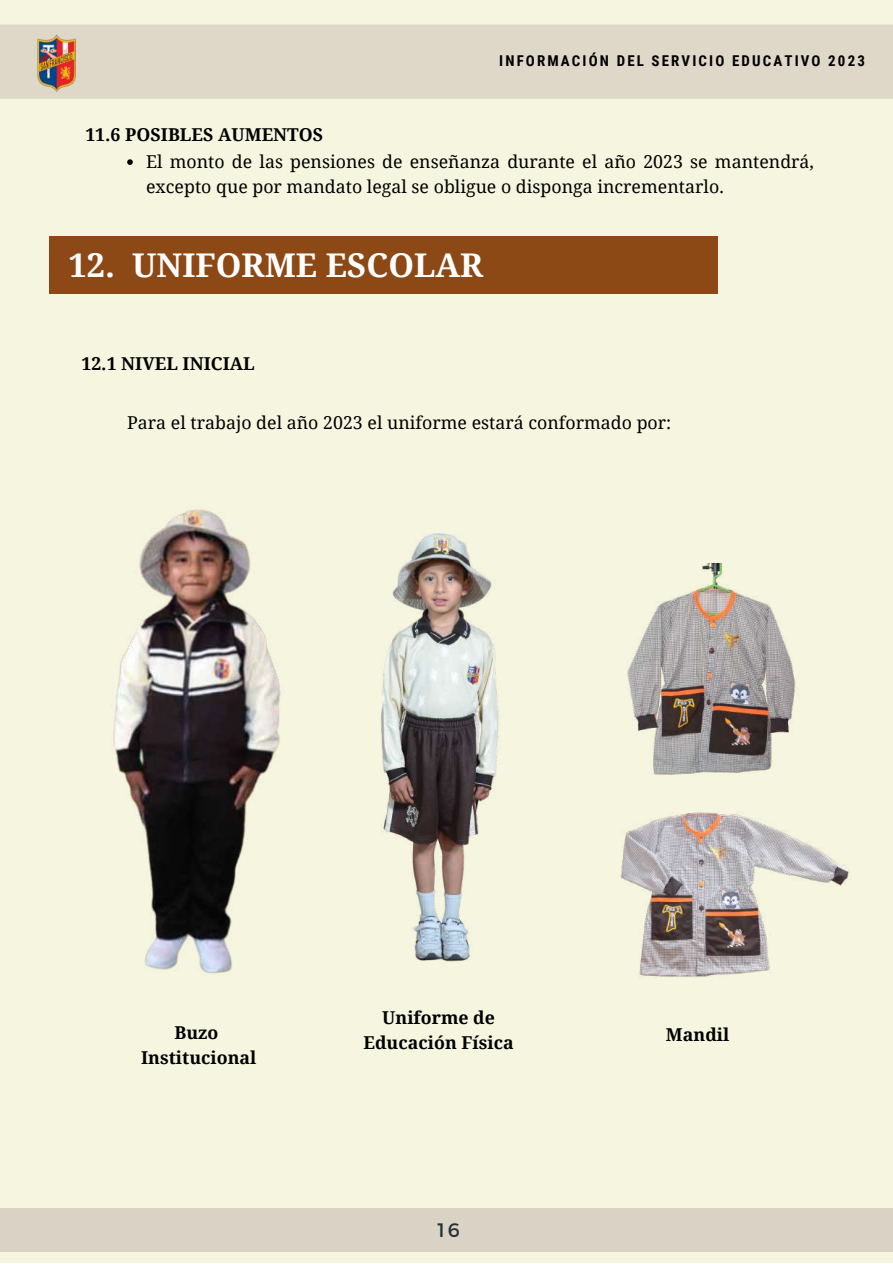
<style>
.page{position:relative;width:893px;height:1264px;background:#fff}
.page>*{position:absolute;margin:0;border:0;box-sizing:border-box;transform-origin:0 0}
.t1{font:700 32.7px "Droid Serif";color:#fff}
.t2{font:19.5px "Montserrat";color:#253439}
.t3{font:17.7px/24.8px "Droid Serif";color:#000}
.t4{font:700 17.7px/24.8px "Droid Serif";color:#000;text-align:center}
.t5{font:700 15px "Roboto Condensed";letter-spacing:.14em;color:#000}
</style>
<div class="page">
<div style="left:0;top:0;width:892px;height:1262px;background:#f6f6e0"></div>
<div style="left:0;top:25px;width:892px;height:74px;background:#dfd8c9"></div>
<div style="left:0;top:1208px;width:892px;height:44px;background:#dad2c4"></div>
<img style="left:26px;top:26px;width:63px;height:72px">
<div style="left:49px;top:236px;width:668px;height:57px;background:#8c4916"></div>
<img style="left:381px;top:533px;width:118px;height:429px">
<img style="left:113px;top:509px;width:168px;height:465px">
<img style="left:620px;top:812px;width:231px;height:166px">
<img style="left:627px;top:563px;width:169px;height:212px">
<svg style="left:127px;top:159px;width:6px;height:6px"></svg>
<p class="t5" style="left:499px;top:52px;width:367px">INFORMACIÓN DEL SERVICIO EDUCATIVO 2023</p>
<p class="t4" style="left:85px;top:122px;width:239px">11.6 POSIBLES AUMENTOS</p>
<p class="t3" style="left:146px;top:150px;width:669px">El monto de las pensiones de enseñanza durante el año 2023 se mantendrá, excepto que por mandato legal se obligue o disponga incrementarlo.</p>
<h1 class="t1" style="left:68px;top:246px;width:416px">12. UNIFORME ESCOLAR</h1>
<p class="t4" style="left:81px;top:351px;width:175px">12.1 NIVEL INICIAL</p>
<p class="t3" style="left:127px;top:411px;width:545px">Para el trabajo del año 2023 el uniforme estará conformado por:</p>
<p class="t4" style="left:141px;top:1020px;width:117px">Buzo<br>Institucional</p>
<p class="t4" style="left:363px;top:1005px;width:152px">Uniforme de<br>Educación Física</p>
<p class="t2" style="left:437px;top:1216px;width:24px">16</p>
<p class="t4" style="left:666px;top:1022px;width:65px">Mandil</p>
</div>
